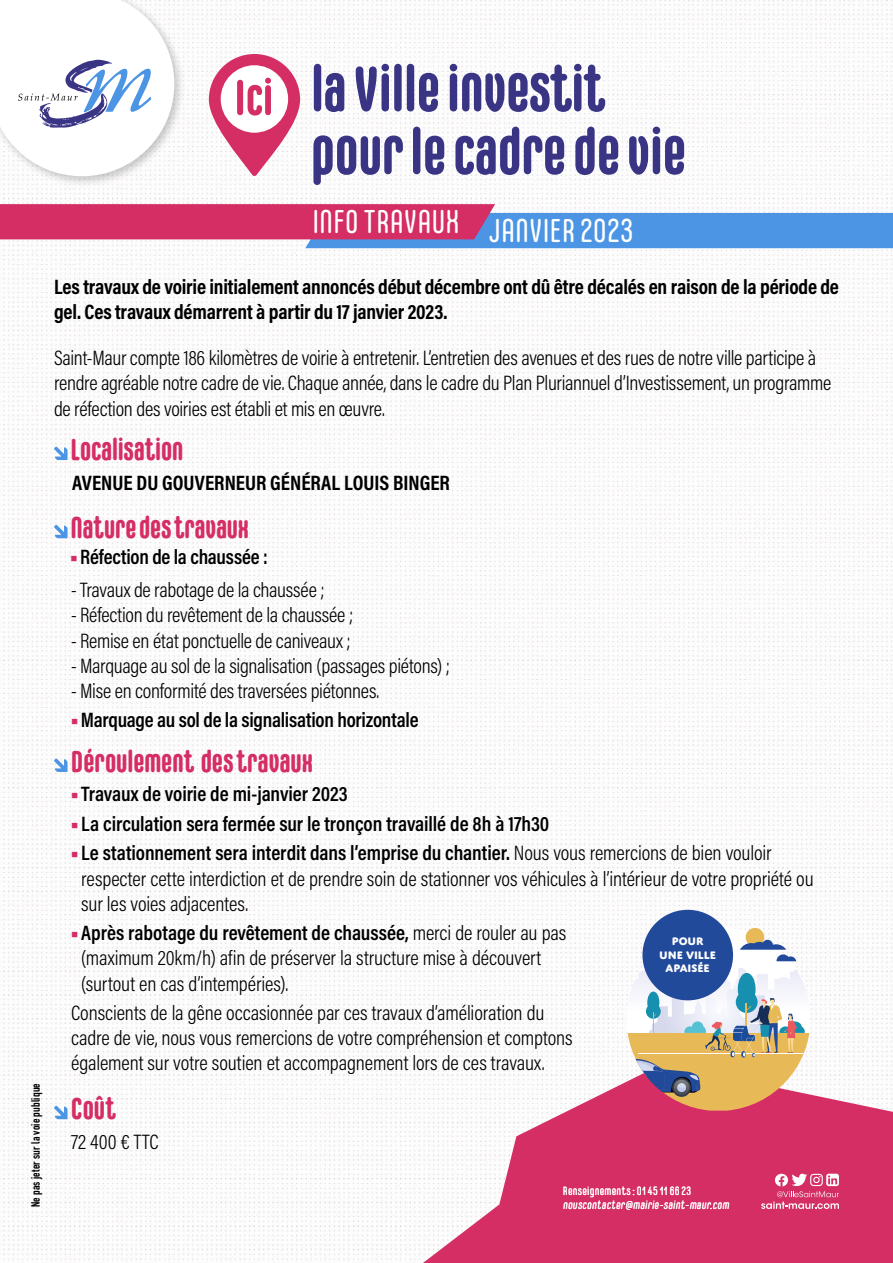
<style>
.page{position:relative;width:893px;height:1263px;background:#fff}
.page>*{position:absolute;margin:0;border:0;box-sizing:border-box;transform-origin:0 0}
.t1{font:33px "Carl Marx";color:#fff}
.t2{font:700 30px "Carl Marx";color:#d52e65}
.t3{font:300 21px/25.2px "Acumin Pro Cond";letter-spacing:-.005em;color:#000}
.t4{font:700 21px/25.2px "Acumin Pro Cond";letter-spacing:-.01em;color:#000}
.t5{font:600 21px "Acumin Pro Cond";letter-spacing:-.005em;color:#000}
.t6{font:12px/14.4px "Carl Marx";letter-spacing:.02em;color:#fff}
.t7{font:700 12px "DIN Condensed";letter-spacing:.015em;color:#000}
.t8{font:800 11.7px/13.4px "Domus Titling";color:#fff;text-align:center}
.s1{font-weight:900;color:#d52e65}
.s2{font-weight:600}
</style>
<div class="page">
<img style="left:0;top:0;width:893px;height:1262px">
<div style="left:0;top:0;width:186px;height:188px;background:#000;opacity:.22"></div>
<svg style="left:313px;top:127px;width:371px;height:58px"></svg>
<svg style="left:314px;top:64px;width:291px;height:48px"></svg>
<svg style="left:209px;top:54px;width:91px;height:122px"></svg>
<svg style="left:0;top:0;width:174px;height:176px"></svg>
<svg style="left:308px;top:1064px;width:585px;height:199px;fill:#d52e65"></svg>
<svg style="left:761px;top:1174px;width:78px;height:35px;background:#df638c"></svg>
<svg style="left:0;top:204px;width:893px;height:44px;background:#a378b0"></svg>
<svg style="left:52px;top:444px;width:16px;height:17px"></svg>
<svg style="left:52px;top:522px;width:16px;height:17px"></svg>
<svg style="left:52px;top:756px;width:16px;height:17px"></svg>
<svg style="left:52px;top:1103px;width:16px;height:17px"></svg>
<div style="left:627px;top:927px;width:183px;height:82px;background:#fff"></div>
<svg style="left:627px;top:1093px;width:183px;height:17px;background:#dc685f"></svg>
<svg style="left:672px;top:1078px;width:19px;height:19px"></svg>
<div style="left:674px;top:1079px;width:15px;height:16px;background:#4a4d5a;border-radius:8px"></div>
<div style="left:746px;top:928px;width:18px;height:18px;background:#e8b957;border-radius:50%"></div>
<svg style="left:627px;top:940px;width:183px;height:153px"></svg>
<div style="left:642px;top:910px;width:91px;height:90px;background:#224a9b;border-radius:50%"></div>
<h1 class="t1" style="left:312px;top:203px;width:149px">INFO TRAVAUX</h1>
<h1 class="t1" style="left:490px;top:212px;width:145px">JANVIER 2023</h1>
<p class="t7" style="left:28px;top:1207px;width:126px;rotate:-90deg">Ne pas jeter sur la voie publique</p>
<p class="t4" style="left:54px;top:273px;width:787px">Les travaux de voirie initialement annoncés début décembre ont dû être décalés en raison de la période de gel. Ces travaux démarrent à partir du 17 janvier 2023.</p>
<p class="t3" style="left:54px;top:345px;width:779px">Saint-Maur compte 186 kilomètres de voirie à entretenir. L’entretien des avenues et des rues de notre ville participe à rendre agréable notre cadre de vie. Chaque année, dans le cadre du Plan Pluriannuel d’Investissement, un programme de réfection des voiries est établi et mis en œuvre.</p>
<h2 class="t2" style="left:70px;top:433px;width:114px">Localisation</h2>
<p class="t4" style="left:72px;top:469px;width:379px">AVENUE DU GOUVERNEUR GÉNÉRAL LOUIS BINGER</p>
<h2 class="t2" style="left:70px;top:511px;width:180px">Nature des travaux</h2>
<p class="t5" style="left:70px;top:542px;width:199px"><span class="s1">•</span> Réfection de la chaussée :</p>
<p class="t3" style="left:71px;top:577px;width:255px">- Travaux de rabotage de la chaussée ;</p>
<p class="t3" style="left:71px;top:602px;width:284px">- Réfection du revêtement de la chaussée ;</p>
<p class="t3" style="left:71px;top:627px;width:281px">- Remise en état ponctuelle de caniveaux ;</p>
<p class="t3" style="left:71px;top:653px;width:380px">- Marquage au sol de la signalisation (passages piétons) ;</p>
<p class="t3" style="left:71px;top:678px;width:310px">- Mise en conformité des traversées piétonnes.</p>
<p class="t5" style="left:71px;top:706px;width:349px"><span class="s1">•</span> Marquage au sol de la signalisation horizontale</p>
<h2 class="t2" style="left:71px;top:745px;width:244px">Déroulement des travaux</h2>
<p class="t5" style="left:71px;top:780px;width:278px"><span class="s1">•</span> Travaux de voirie de mi-janvier 2023</p>
<p class="t5" style="left:71px;top:810px;width:480px"><span class="s1">•</span> La circulation sera fermée sur le tronçon travaillé de 8h à 17h30</p>
<p class="t3" style="left:81px;top:840px;width:734px;text-indent:-10px"><span class="s1">•</span> <span class="s2">Le stationnement sera interdit dans l’emprise du chantier.</span> Nous vous remercions de bien vouloir respecter cette interdiction et de prendre soin de stationner vos véhicules à l’intérieur de votre propriété ou sur les voies adjacentes.</p>
<p class="t3" style="left:81px;top:920px;width:487px;text-indent:-10px"><span class="s1">•</span> <span class="s2">Après rabotage du revêtement de chaussée,</span> merci de rouler au pas (maximum 20km/h) afin de préserver la structure mise à découvert (surtout en cas d’intempéries).</p>
<p class="t3" style="left:71px;top:1000px;width:503px">Conscients de la gêne occasionnée par ces travaux d’amélioration du cadre de vie, nous vous remercions de votre compréhension et comptons également sur votre soutien et accompagnement lors de ces travaux.</p>
<h2 class="t2" style="left:71px;top:1092px;width:46px">Coût</h2>
<p class="t3" style="left:71px;top:1128px;width:89px">72 400 € TTC</p>
<p class="t8" style="left:659px;top:934px;width:58px">POUR<br>UNE VILLE<br>APAISÉE</p>
<p class="t6" style="left:563px;top:1183px;width:170px">Renseignements : 01 45 11 66 23 nouscontacter@mairie-saint-maur.com</p>
</div>
